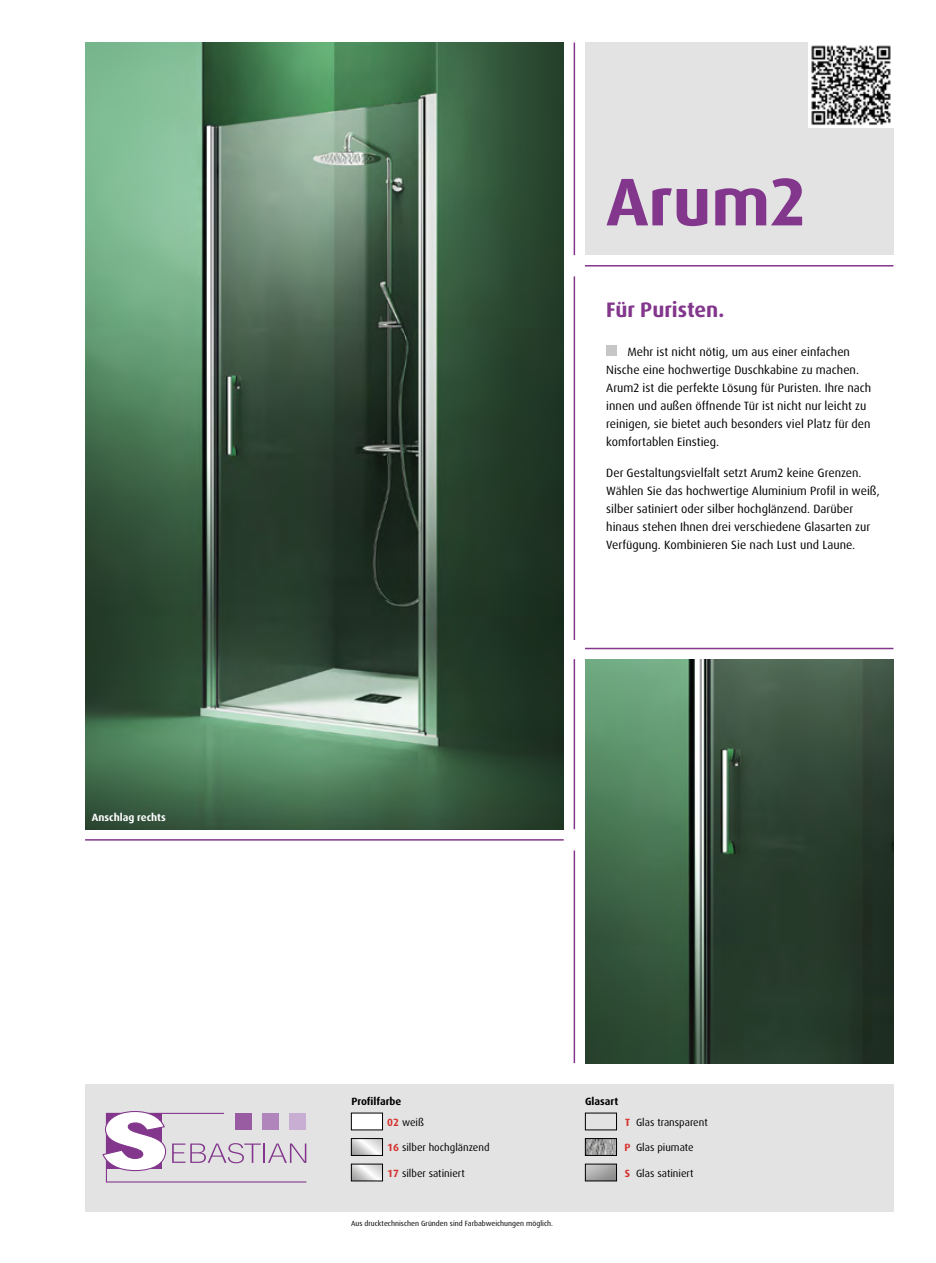
<style>
.page{position:relative;width:936px;height:1263px;background:#fff}
.page>*{position:absolute;margin:0;border:0;box-sizing:border-box;transform-origin:0 0}
.t1{font:700 67.5px "Dax OT";color:#82368c}
.t2{font:700 21px "Dax OT";color:#82368c}
.t3{font:12px/18px "Dax OT";color:#000}
.t4{font:10.5px "Dax OT";color:#000}
.t5{font:700 10.5px "Dax OT";color:#000}
.t6{font:700 10.5px "Dax OT";color:#fff}
.t7{font:7.5px "Dax OT";color:#000}
.s1{font-weight:700;color:#d5312d}
</style>
<div class="page">
<div style="left:85px;top:1084px;width:808px;height:128px;background:#e3e3e3"></div>
<hr style="left:573px;top:43px;width:2px;height:212px;background:#82368c">
<hr style="left:585px;top:265px;width:308px;height:2px;background:#82368c">
<div style="left:585px;top:43px;width:308px;height:212px;background:#e3e3e3"></div>
<div style="left:606px;top:345px;width:11px;height:11px;background:#c6c6c6"></div>
<img style="left:85px;top:43px;width:478px;height:786px">
<hr style="left:85px;top:839px;width:478px;height:2px;background:#82368c">
<hr style="left:573px;top:276px;width:2px;height:364px;background:#82368c">
<hr style="left:585px;top:648px;width:308px;height:1px;background:#82368c">
<hr style="left:573px;top:850px;width:2px;height:213px;background:#82368c">
<hr style="left:573px;top:659px;width:2px;height:170px;background:#82368c">
<img style="left:585px;top:659px;width:308px;height:404px">
<svg style="left:102px;top:1111px;width:204px;height:71px"></svg>
<div style="left:351px;top:1113px;width:31px;height:17px;background:#fff"></div>
<div style="left:351px;top:1113px;width:32px;height:17px;border:1px solid #000"></div>
<div style="left:585px;top:1113px;width:32px;height:17px;border:1px solid #000"></div>
<svg style="left:353px;top:1140px;width:28px;height:14px"></svg>
<div style="left:351px;top:1138px;width:32px;height:18px;border:1px solid #000"></div>
<img style="left:587px;top:1140px;width:28px;height:14px">
<div style="left:585px;top:1138px;width:32px;height:18px;border:1px solid #000"></div>
<svg style="left:353px;top:1166px;width:28px;height:13px"></svg>
<div style="left:351px;top:1164px;width:32px;height:17px;border:1px solid #000"></div>
<div style="left:585px;top:1164px;width:32px;height:17px;border:1px solid #000"></div>
<img style="left:808px;top:43px;width:85px;height:85px">
<p class="t6" style="left:92px;top:810px;width:75px">Anschlag rechts</p>
<h1 class="t1" style="left:606px;top:159px;width:200px">Arum2</h1>
<h2 class="t2" style="left:606px;top:296px;width:120px">Für Puristen.</h2>
<p class="t3" style="left:606px;top:343px;width:266px;text-indent:21px">Mehr ist nicht nötig, um aus einer einfachen Nische eine hochwertige Duschkabine zu machen.<br>Arum2 ist die perfekte Lösung für Puristen. Ihre nach innen und außen öffnende Tür ist nicht nur leicht zu reinigen, sie bietet auch besonders viel Platz für den komfortablen Einstieg.</p>
<p class="t3" style="left:606px;top:463px;width:275px">Der Gestaltungsvielfalt setzt Arum2 keine Grenzen.<br>Wählen Sie das hochwertige Aluminium Profil in weiß, silber satiniert oder silber hochglänzend. Darüber hinaus stehen Ihnen drei verschiedene Glasarten zur Verfügung. Kombinieren Sie nach Lust und Laune.</p>
<p class="t5" style="left:351px;top:1095px;width:51px">Profilfarbe</p>
<p class="t5" style="left:585px;top:1095px;width:35px">Glasart</p>
<p class="t4" style="left:387px;top:1115px;width:38px"><span class="s1">02</span> weiß</p>
<p class="t4" style="left:625px;top:1115px;width:84px"><span class="s1">T</span> Glas transparent</p>
<p class="t4" style="left:387px;top:1141px;width:104px"><span class="s1">16</span> silber hochglänzend</p>
<p class="t4" style="left:624px;top:1141px;width:71px"><span class="s1">P</span> Glas piumate</p>
<p class="t4" style="left:387px;top:1166px;width:79px"><span class="s1">17</span> silber satiniert</p>
<p class="t4" style="left:625px;top:1166px;width:70px"><span class="s1">S</span> Glas satiniert</p>
<p class="t7" style="left:351px;top:1219px;width:203px">Aus drucktechnischen Gründen sind Farbabweichungen möglich.</p>
</div>
